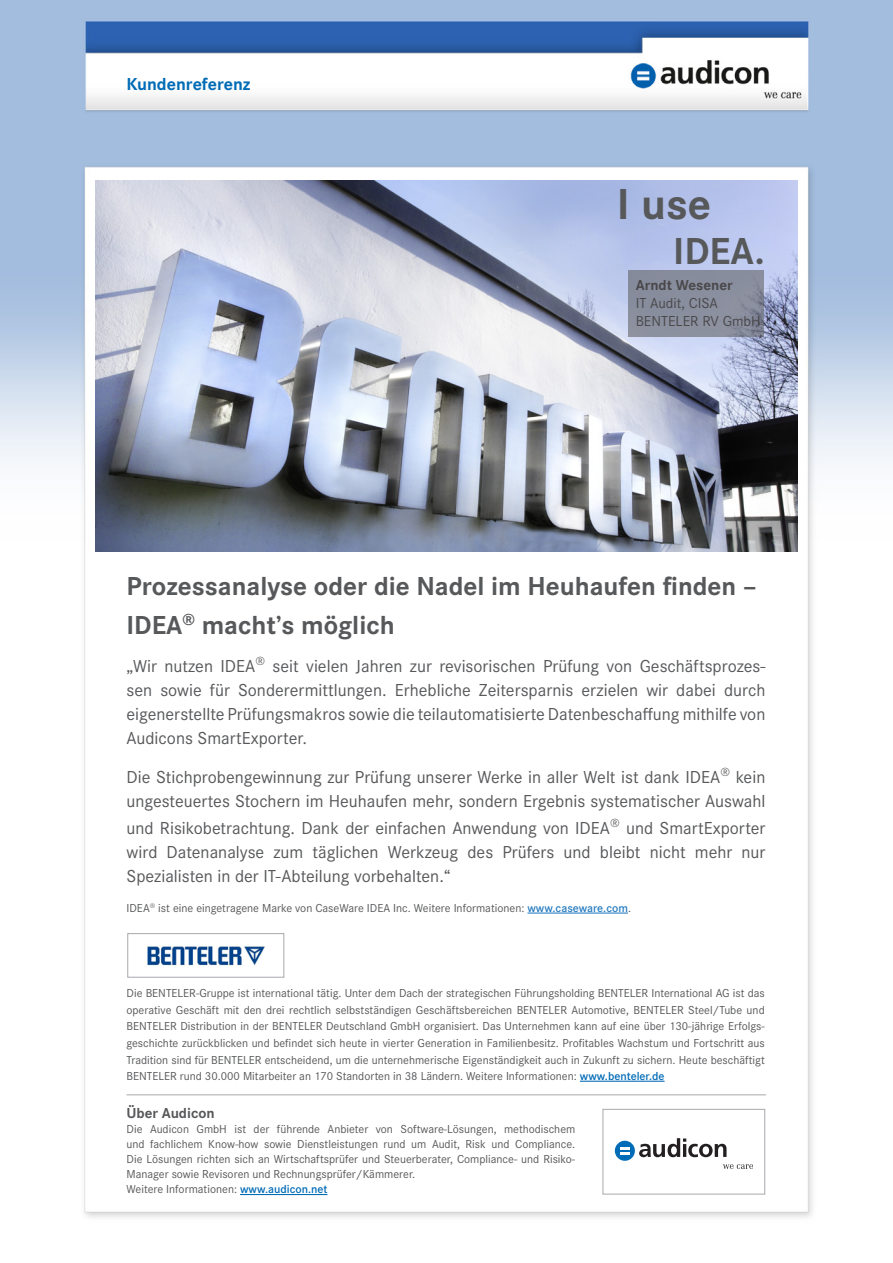
<style>
.page{position:relative;width:893px;height:1263px;background:#fff}
.page>*{position:absolute;margin:0;border:0;box-sizing:border-box;transform-origin:0 0}
.t1{font:700 45px "Corporate S";color:#57585a}
.t2{font:700 39px "Corporate S";color:#57585a}
.t3{font:700 27px/39px "Corporate S";color:#57585a}
.t4{font:18px/24px "Corporate S";color:#57585a;text-align:justify}
.t5{font:700 18px "Corporate S";color:#006bb6}
.t6{font:15px "Corporate S";color:#231f20}
.t7{font:700 15px "Corporate S";color:#231f20}
.t8{font:700 15px "Corporate S";color:#57585a}
.t9{font:12px/16.5px "Corporate S";color:#57585a;text-align:justify}
.s1{font-weight:600;color:#277dc1}
.s2{font-weight:600;color:#006bb6}
</style>
<div class="page">
<img style="left:0;top:0;width:893px;height:1217px">
<hr style="left:527px;top:912px;width:101px;height:1px;background:#277dc1">
<hr style="left:240px;top:1194px;width:87px;height:1px;background:#006bb6">
<img style="left:95px;top:180px;width:702px;height:371px">
<div style="left:603px;top:1109px;width:162px;height:85px;background:#fff"></div>
<svg style="left:723px;top:1164px;width:30px;height:5px"></svg>
<svg style="left:639px;top:1138px;width:87px;height:19px"></svg>
<div style="left:615px;top:1141px;width:20px;height:20px;background:#006bb6;border-radius:50%"></div>
<svg style="left:620px;top:1147px;width:10px;height:7px"></svg>
<div style="left:603px;top:1109px;width:162px;height:85px;border:1px solid #a8a9ad"></div>
<hr style="left:580px;top:1081px;width:85px;height:1px;background:#006bb6">
<div style="left:128px;top:933px;width:156px;height:44px;background:#fff"></div>
<div style="left:128px;top:933px;width:156px;height:44px;border:1px solid #a8a9ad"></div>
<img style="left:147px;top:946px;width:118px;height:20px">
<div style="left:628px;top:271px;width:135px;height:66px;background:#898e9e"></div>
<hr style="left:127px;top:1094px;width:639px;height:1px;background:#a8a9ad">
<p class="t5" style="left:126px;top:74px;width:126px">Kundenreferenz</p>
<p class="t1" style="left:617px;top:178px;width:96px">I use</p>
<p class="t2" style="left:673px;top:229px;width:93px">IDEA.</p>
<p class="t7" style="left:636px;top:276px;width:99px">Arndt Wesener</p>
<p class="t6" style="left:636px;top:294px;width:84px">IT Audit, CISA</p>
<p class="t6" style="left:636px;top:312px;width:127px">BENTELER RV GmbH</p>
<p class="t3" style="left:126px;top:568px;width:631px">Prozessanalyse oder die Nadel im Heuhaufen finden –<br>IDEA<sup>®</sup> macht’s möglich</p>
<p class="t4" style="left:126px;top:654px;width:640px">„Wir nutzen IDEA<sup>®</sup> seit vielen Jahren zur revisorischen Prüfung von Geschäftsprozes&shy;sen sowie für Sonderermittlungen. Erhebliche Zeitersparnis erzielen wir dabei durch eigenerstellte Prüfungsmakros sowie die teilautomatisierte Datenbeschaffung mithilfe von Audicons SmartExporter.</p>
<p class="t4" style="left:126px;top:765px;width:640px">Die Stichprobengewinnung zur Prüfung unserer Werke in aller Welt ist dank IDEA<sup>®</sup> kein ungesteuertes Stochern im Heuhaufen mehr, sondern Ergebnis systematischer Auswahl</p>
<p class="t4" style="left:126px;top:816px;width:640px">und Risikobetrachtung. Dank der einfachen Anwendung von IDEA<sup>®</sup> und SmartExporter wird Datenanalyse zum täglichen Werkzeug des Prüfers und bleibt nicht mehr nur Spezialisten in der IT-Abteilung vorbehalten.“</p>
<p class="t9" style="left:126px;top:900px;width:506px">IDEA<sup>®</sup> ist eine eingetragene Marke von CaseWare IDEA Inc. Weitere Informationen: <span class="s1">www.caseware.com</span>.</p>
<p class="t9" style="left:126px;top:985px;width:640px">Die BENTELER-Gruppe ist international tätig. Unter dem Dach der strategischen Führungsholding BENTELER International AG ist das operative Geschäft mit den drei rechtlich selbstständigen Geschäftsbereichen BENTELER Automotive, BENTELER Steel/Tube und BENTELER Distribution in der BENTELER Deutschland GmbH organisiert. Das Unternehmen kann auf eine über 130-jährige Erfolgs&shy;geschichte zurückblicken und befindet sich heute in vierter Generation in Familienbesitz. Profitables Wachstum und Fortschritt aus Tradition sind für BENTELER entscheidend, um die unternehmerische Eigenständigkeit auch in Zukunft zu sichern. Heute beschäftigt BENTELER rund 30.000 Mitarbeiter an 170 Standorten in 38 Ländern. Weitere Informationen: <span class="s2">www.benteler.de</span></p>
<p class="t8" style="left:126px;top:1105px;width:90px">Über Audicon</p>
<p class="t9" style="left:126px;top:1122px;width:450px;line-height:15px">Die Audicon GmbH ist der führende Anbieter von Software-Lösungen, methodischem und fachlichem Know-how sowie Dienstleistungen rund um Audit, Risk und Compliance.<br>Die Lösungen richten sich an Wirtschaftsprüfer und Steuerberater, Compliance- und Risiko-Manager sowie Revisoren und Rechnungsprüfer/Kämmerer.</p>
<p class="t9" style="left:126px;top:1181px;width:202px">Weitere Informationen: <span class="s2">www.audicon.net</span></p>
</div>
